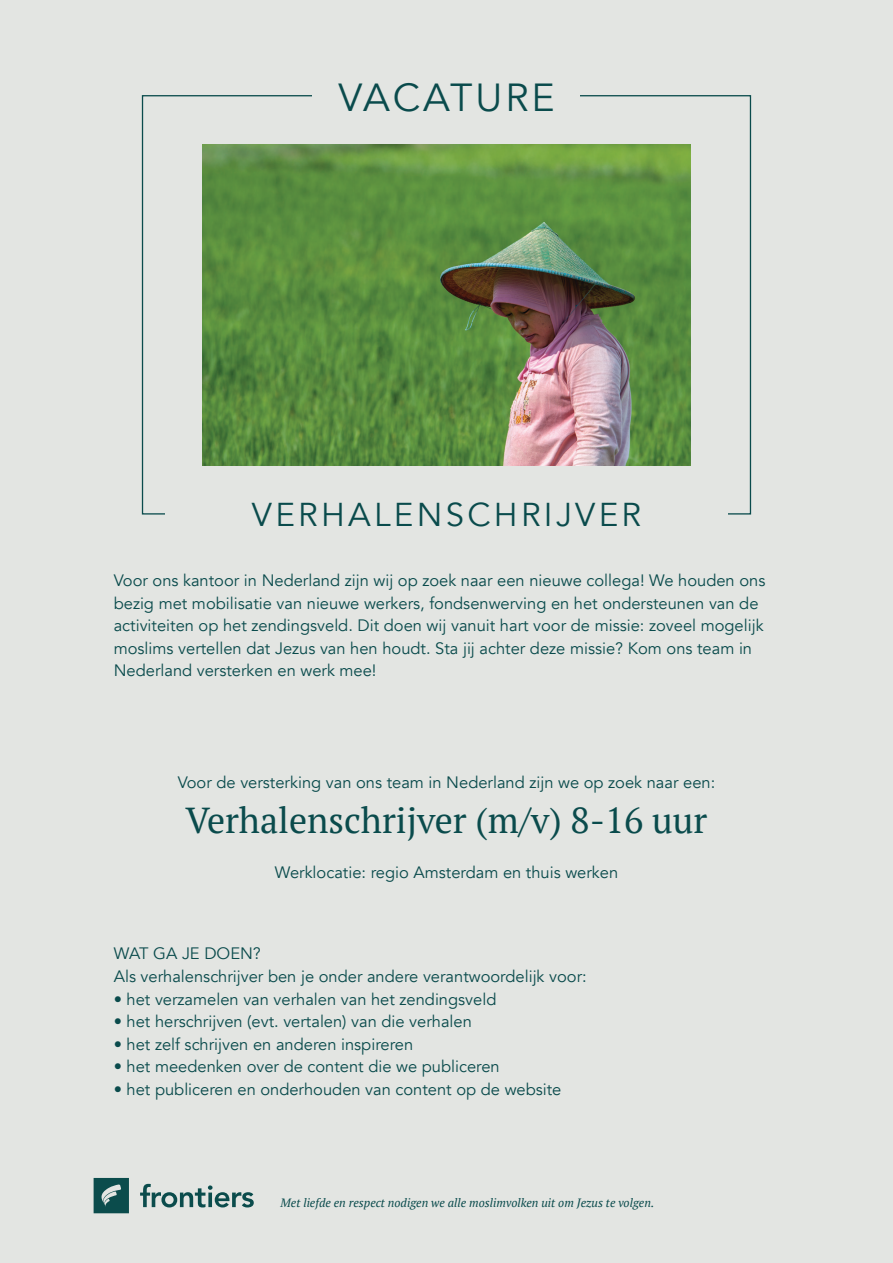
<style>
.page{position:relative;width:893px;height:1263px;background:#e3e5e2}
.page>*{position:absolute;margin:0;border:0;box-sizing:border-box;transform-origin:0 0}
.t1{font:39.15px "Avenir";letter-spacing:.075em;color:#0a4b4c}
.t2{font:36px "PT Serif";color:#0a4b4c}
.t3{font:33px "Avenir";letter-spacing:.1em;color:#0a4b4c}
.t4{font:16.5px/22.5px "Avenir";color:#0a4b4c}
.t5{font:italic 12px "PT Serif";color:#0a4b4c}
</style>
<div class="page">
<img style="left:202px;top:145px;width:488px;height:320px">
<svg style="left:140px;top:1184px;width:114px;height:23px"></svg>
<svg style="left:94px;top:1178px;width:35px;height:35px"></svg>
<p class="t1" style="left:338px;top:74px;width:218px">VACATURE</p>
<p class="t3" style="left:252px;top:495px;width:391px">VERHALENSCHRIJVER</p>
<p class="t4" style="left:114px;top:570px;width:653px">Voor ons kantoor in Nederland zijn wij op zoek naar een nieuwe collega! We houden ons bezig met mobilisatie van nieuwe werkers, fondsenwerving en het ondersteunen van de activiteiten op het zendingsveld. Dit doen wij vanuit hart voor de missie: zoveel mogelijk moslims vertellen dat Jezus van hen houdt. Sta jij achter deze missie? Kom ons team in Nederland versterken en werk mee!</p>
<p class="t4" style="left:178px;top:772px;width:539px">Voor de versterking van ons team in Nederland zijn we op zoek naar een:</p>
<p class="t2" style="left:186px;top:797px;width:523px">Verhalenschrijver (m/v) 8-16 uur</p>
<p class="t4" style="left:275px;top:862px;width:345px">Werklocatie: regio Amsterdam en thuis werken</p>
<p class="t4" style="left:114px;top:943px;width:149px">WAT GA JE DOEN?</p>
<p class="t4" style="left:114px;top:965px;width:474px">Als verhalenschrijver ben je onder andere verantwoordelijk voor:</p>
<p class="t4" style="left:114px;top:988px;width:384px">• het verzamelen van verhalen van het zendingsveld</p>
<p class="t4" style="left:114px;top:1010px;width:360px">• het herschrijven (evt. vertalen) van die verhalen</p>
<p class="t4" style="left:114px;top:1033px;width:301px">• het zelf schrijven en anderen inspireren</p>
<p class="t4" style="left:114px;top:1055px;width:387px">• het meedenken over de content die we publiceren</p>
<p class="t4" style="left:114px;top:1078px;width:449px">• het publiceren en onderhouden van content op de website</p>
<p class="t5" style="left:281px;top:1195px;width:375px">Met liefde en respect nodigen we alle moslimvolken uit om Jezus te volgen.</p>
</div>
